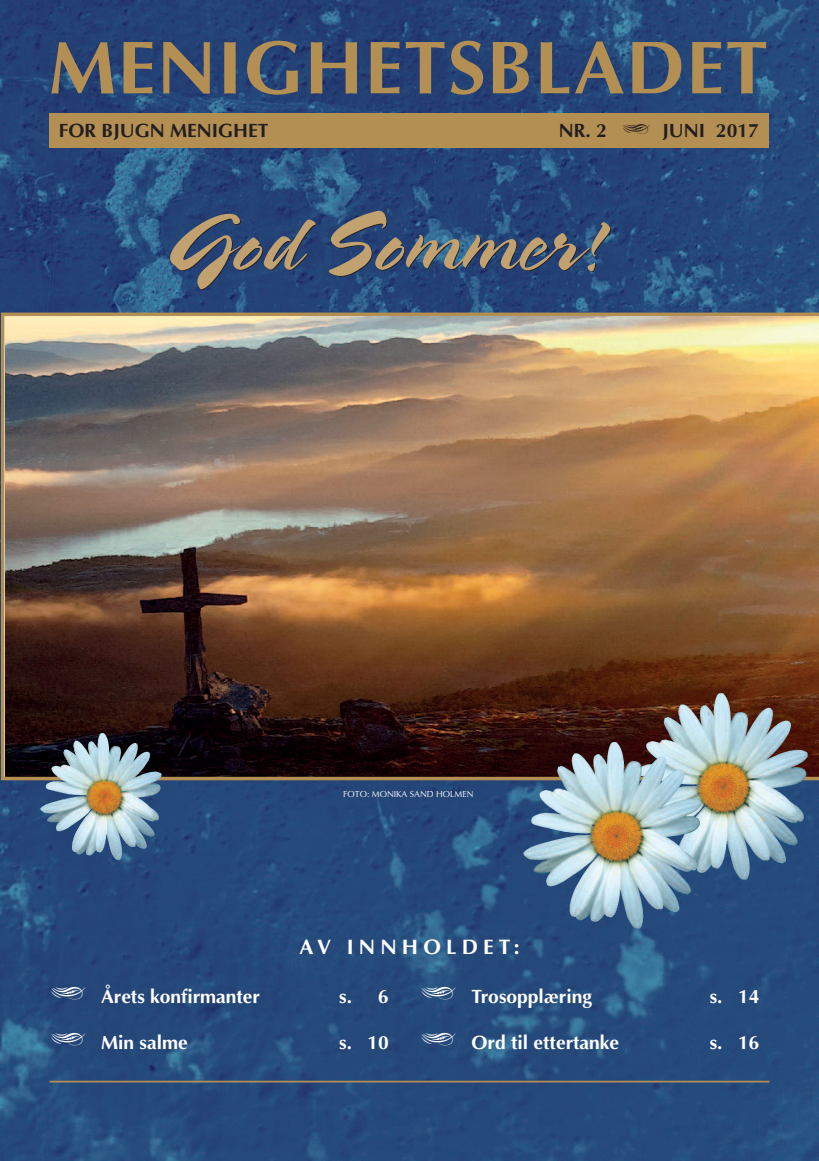
<style>
.page{position:relative;width:819px;height:1161px;background:#fff}
.page>*{position:absolute;margin:0;border:0;box-sizing:border-box;transform-origin:0 0}
.t1{font:87.5px "Spring";color:#c1a170}
.t2{font:700 75.25px "Optima";letter-spacing:.015em;color:#b48f54}
.t3{font:700 21px "Optima";letter-spacing:.245em;color:#fff}
.t4{font:700 19.25px "Optima";color:#fff}
.t5{font:700 19.25px "Optima";color:#231f20}
.t6{font:8.75px "Optima";color:#fff}
</style>
<div class="page">
<img style="left:0;top:0;width:819px;height:1161px">
<hr style="left:50px;top:1081px;width:719px;height:1px;background:#b48f54">
<img style="left:1px;top:313px;width:818px;height:467px">
<div style="left:50px;top:114px;width:719px;height:34px;background:#b48f54"></div>
<img style="left:629px;top:693px;width:178px;height:187px">
<img style="left:523px;top:742px;width:178px;height:187px">
<img style="left:40px;top:733px;width:122px;height:127px">
<svg style="left:51px;top:987px;width:34px;height:12px"></svg>
<svg style="left:51px;top:1033px;width:34px;height:13px"></svg>
<svg style="left:422px;top:987px;width:33px;height:12px"></svg>
<svg style="left:422px;top:1033px;width:33px;height:13px"></svg>
<h2 class="t2" style="left:49px;top:23px;width:720px">MENIGHETSBLADET</h2>
<p class="t5" style="left:59px;top:119px;width:211px">FOR BJUGN MENIGHET</p>
<p class="t5" style="left:559px;top:119px;width:50px">NR. 2</p>
<p class="t5" style="left:662px;top:119px;width:98px">JUNI 2017</p>
<h1 class="t1" style="left:166px;top:186px;width:440px">God Sommer!</h1>
<p class="t6" style="left:343px;top:789px;width:132px">FOTO: MONIKA SAND HOLMEN</p>
<p class="t3" style="left:299px;top:934px;width:221px">AV INNHOLDET:</p>
<p class="t4" style="left:101px;top:985px;width:160px">Årets konfirmanter</p>
<p class="t4" style="left:339px;top:985px;width:51px">s. 6</p>
<p class="t4" style="left:101px;top:1031px;width:88px">Min salme</p>
<p class="t4" style="left:339px;top:1031px;width:51px">s. 10</p>
<p class="t4" style="left:471px;top:985px;width:122px">Trosopplæring</p>
<p class="t4" style="left:709px;top:985px;width:51px">s. 14</p>
<p class="t4" style="left:471px;top:1031px;width:149px">Ord til ettertanke</p>
<p class="t4" style="left:709px;top:1031px;width:51px">s. 16</p>
</div>
